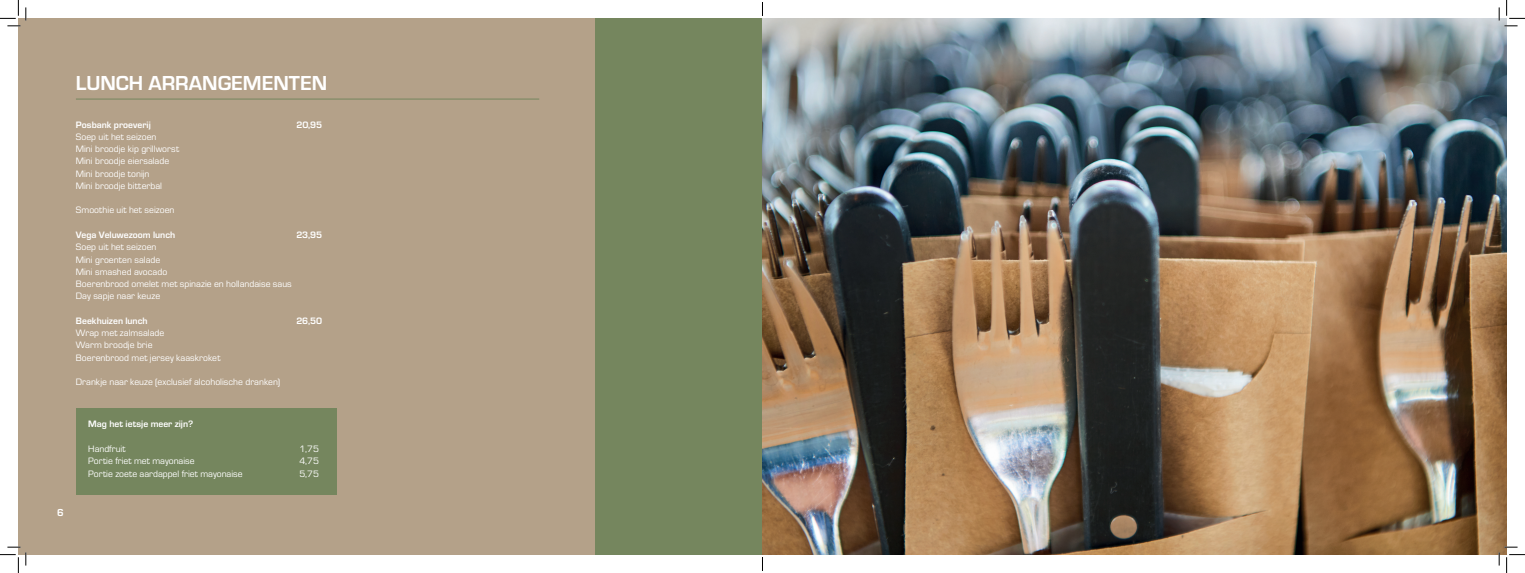
<style>
.page{position:relative;width:1525px;height:573px;background:#fff}
.page>*{position:absolute;margin:0;border:0;box-sizing:border-box;transform-origin:0 0}
.t1{font:700 21px "Eurostile";color:#fff}
.t2{font:700 10.5px "Eurostile";color:#fff}
.t3{font:9.62px/12.2px "Eurostile";color:#fff}
.t4{font:700 9.62px "Eurostile";color:#fff}
</style>
<div class="page">
<div style="left:387px;top:18px;width:1120px;height:536px;background:#75865e"></div>
<div style="left:18px;top:18px;width:577px;height:536px;background:#b4a189"></div>
<div style="left:76px;top:408px;width:261px;height:87px;background:#75865e"></div>
<hr style="left:76px;top:99px;width:463px;height:1px;background:#75865e">
<img style="left:762px;top:18px;width:745px;height:536px">
<svg style="left:0;top:0;width:27px;height:27px"></svg>
<svg style="left:0;top:546px;width:27px;height:26px"></svg>
<svg style="left:1499px;top:0;width:26px;height:27px"></svg>
<svg style="left:1499px;top:546px;width:26px;height:26px"></svg>
<svg style="left:762px;top:2px;width:1px;height:13px"></svg>
<svg style="left:762px;top:557px;width:1px;height:13px"></svg>
<p class="t2" style="left:57px;top:504px;width:8px">6</p>
<h1 class="t1" style="left:76px;top:68px;width:253px">LUNCH ARRANGEMENTEN</h1>
<p class="t4" style="left:76px;top:117px;width:76px">Posbank proeverij</p>
<p class="t4" style="left:296px;top:117px;width:27px">20,95</p>
<p class="t3" style="left:76px;top:130px;width:105px">Soep uit het seizoen<br>Mini broodje kip grillworst<br>Mini broodje eiersalade<br>Mini broodje tonijn<br>Mini broodje bitterbal</p>
<p class="t3" style="left:76px;top:204px;width:100px">Smoothie uit het seizoen</p>
<p class="t4" style="left:76px;top:228px;width:101px">Vega Veluwezoom lunch</p>
<p class="t4" style="left:296px;top:228px;width:27px">23,95</p>
<p class="t3" style="left:76px;top:240px;width:217px">Soep uit het seizoen<br>Mini groenten salade<br>Mini smashed avocado<br>Boerenbrood omelet met spinazie en hollandaise saus<br>Day sapje naar keuze</p>
<p class="t4" style="left:76px;top:313px;width:73px">Beekhuizen lunch</p>
<p class="t4" style="left:296px;top:313px;width:27px">26,50</p>
<p class="t3" style="left:76px;top:326px;width:146px">Wrap met zalmsalade<br>Warm broodje brie<br>Boerenbrood met jersey kaaskroket</p>
<p class="t3" style="left:76px;top:375px;width:206px">Drankje naar keuze (exclusief alcoholische dranken)</p>
<p class="t4" style="left:88px;top:417px;width:106px">Mag het ietsje meer zijn?</p>
<p class="t3" style="left:88px;top:442px;width:39px">Handfruit</p>
<p class="t3" style="left:299px;top:442px;width:21px">1,75</p>
<p class="t3" style="left:88px;top:454px;width:108px">Portie friet met mayonaise</p>
<p class="t3" style="left:299px;top:454px;width:21px">4,75</p>
<p class="t3" style="left:88px;top:466px;width:156px">Portie zoete aardappel friet mayonaise</p>
<p class="t3" style="left:299px;top:466px;width:21px">5,75</p>
</div>
